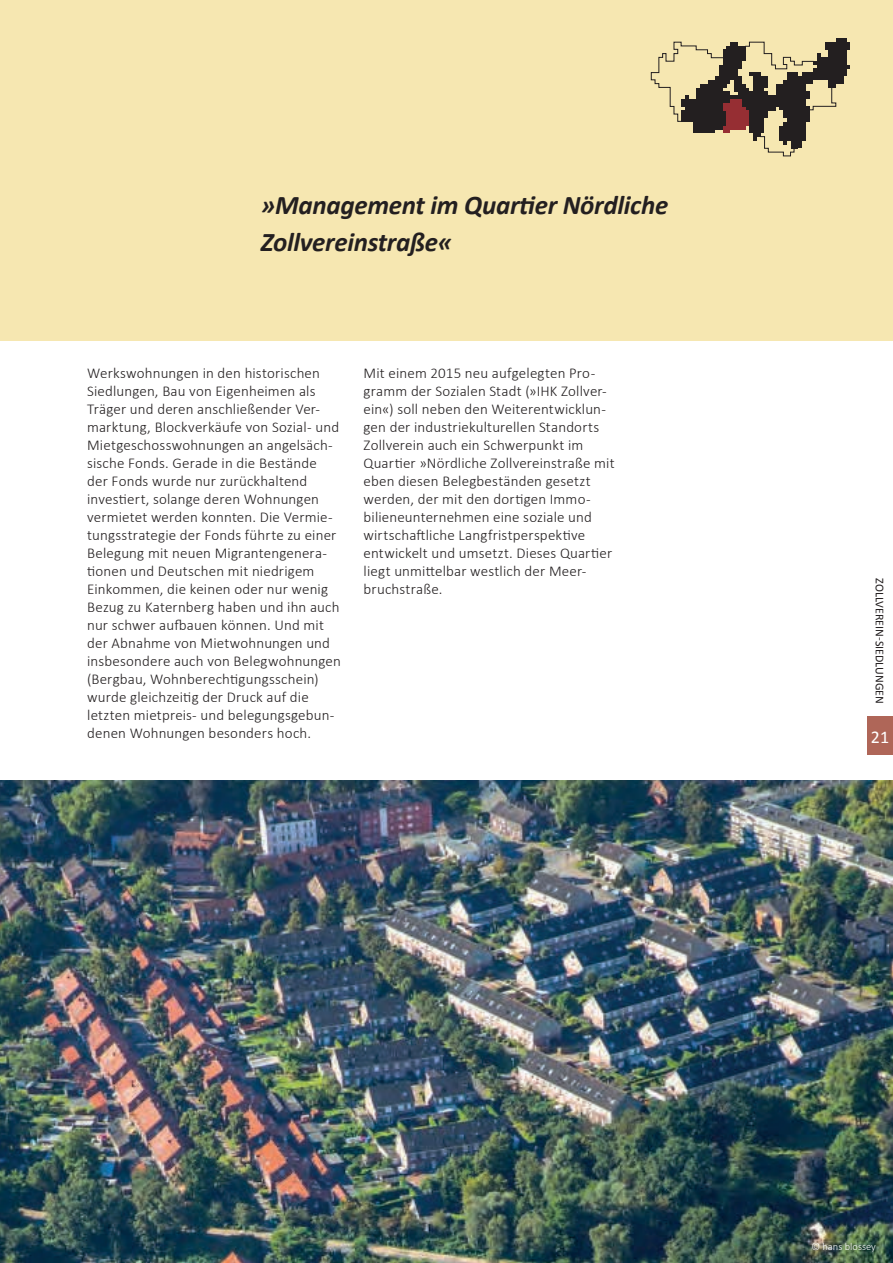
<style>
.page{position:relative;width:893px;height:1263px;background:#fff}
.page>*{position:absolute;margin:0;border:0;box-sizing:border-box;transform-origin:0 0}
.t1{font:italic 700 27px/37.5px "Calibri";letter-spacing:-.01em;color:#231f20}
.t2{font:18px "Calibri";color:#fff}
.t3{font:300 15px/18px "Calibri";letter-spacing:.01em;color:#231f20}
.t4{font:12px "Calibri";color:#231f20}
.t5{font:300 10.5px "Calibri";color:#fff}
</style>
<div class="page">
<div style="left:0;top:0;width:893px;height:340px;background:#f6e7b1"></div>
<svg style="left:651px;top:38px;width:199px;height:118px"></svg>
<img style="left:0;top:780px;width:893px;height:483px">
<div style="left:867px;top:717px;width:26px;height:38px;background:#af6658"></div>
<h1 class="t1" style="left:261px;top:185px;width:409px">»Management im Quartier Nördliche<br>Zollvereinstraße«</h1>
<p class="t3" style="left:87px;top:364px;width:255px">Werkswohnungen in den historischen Siedlungen, Bau von Eigenheimen als Träger und deren anschließender Ver&shy;marktung, Blockverkäufe von Sozial- und Mietgeschosswohnungen an angelsäch&shy;sische Fonds. Gerade in die Bestände der Fonds wurde nur zurückhaltend investiert, solange deren Wohnungen vermietet werden konnten. Die Vermie&shy;tungsstrategie der Fonds führte zu einer Belegung mit neuen Migrantengenera&shy;tionen und Deutschen mit niedrigem Einkommen, die keinen oder nur wenig Bezug zu Katernberg haben und ihn auch nur schwer aufbauen können. Und mit der Abnahme von Mietwohnungen und insbesondere auch von Belegwohnungen (Bergbau, Wohnberechtigungsschein) wurde gleichzeitig der Druck auf die letzten mietpreis- und belegungsgebun&shy;denen Wohnungen besonders hoch.</p>
<p class="t3" style="left:364px;top:364px;width:253px">Mit einem 2015 neu aufgelegten Pro&shy;gramm der Sozialen Stadt (»IHK Zollver&shy;ein«) soll neben den Weiterentwicklun&shy;gen der industriekulturellen Standorts Zollverein auch ein Schwerpunkt im Quartier »Nördliche Zollvereinstraße mit eben diesen Belegbeständen gesetzt werden, der mit den dortigen Immo&shy;bilieneunternehmen eine soziale und wirtschaftliche Langfristperspektive entwickelt und umsetzt. Dieses Quartier liegt unmittelbar westlich der Meer&shy;bruchstraße.</p>
<p class="t4" style="left:887px;top:578px;width:127px;rotate:90deg">ZOLLVEREIN-SIEDLUNGEN</p>
<p class="t2" style="left:871px;top:725px;width:20px">21</p>
<p class="t5" style="left:811px;top:1239px;width:66px">© hans blossey</p>
</div>
